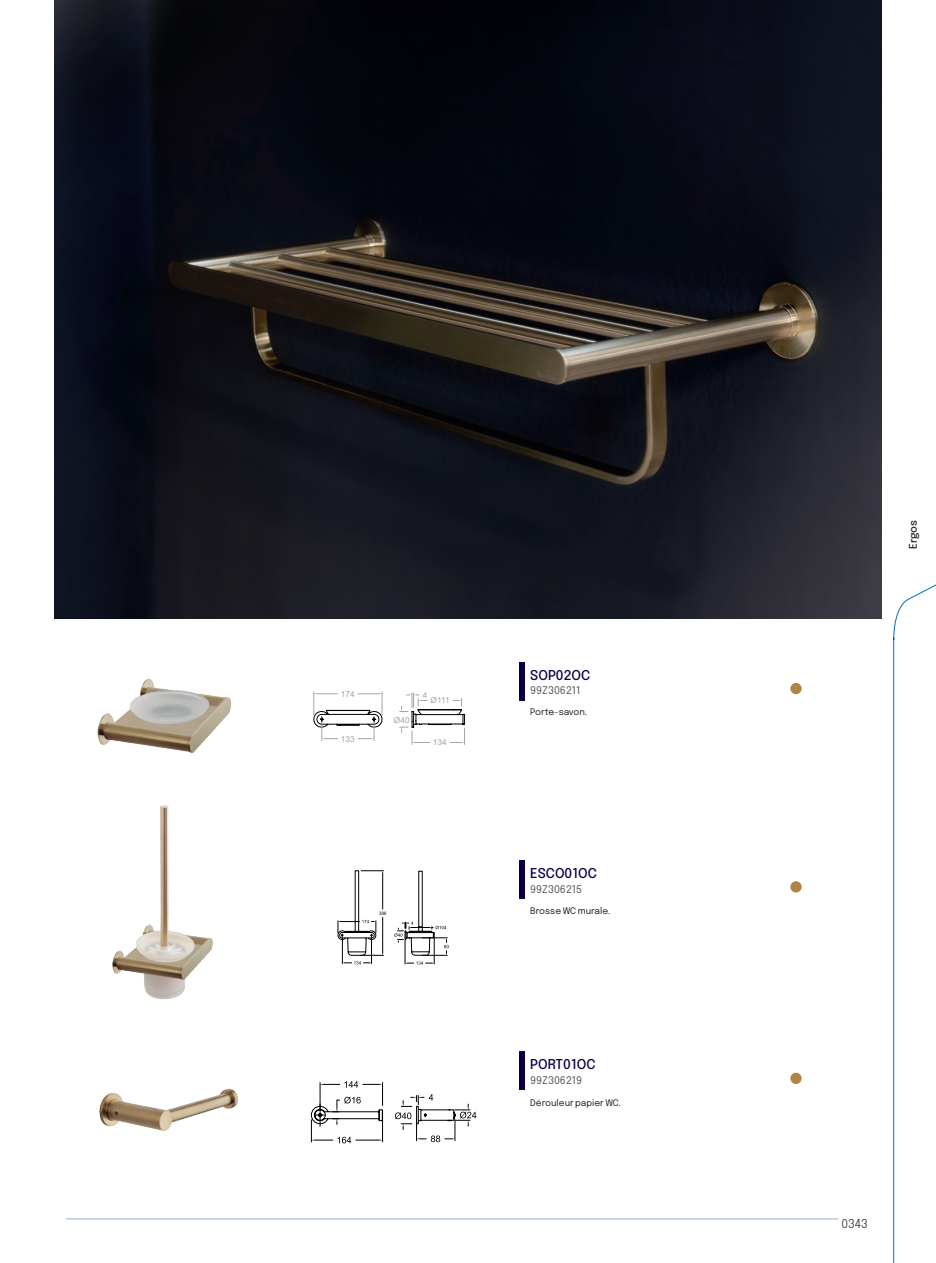
<style>
.page{position:relative;width:936px;height:1263px;background:#fff}
.page>*{position:absolute;margin:0;border:0;box-sizing:border-box;transform-origin:0 0}
.CODIGO{font:500 13.5px "Epilogue";color:#090148}
.t1{font:300 12px "Epilogue";color:#231f20}
.CODIGO-2{font:10.5px "Epilogue";color:#57585a}
.serie_nombre_lateral{font:500 10.5px "Epilogue";letter-spacing:-.005em;color:#231f20}
.producto_descripcion{font:9px "Epilogue";color:#231f20}
.t2{font:8.25px "Arial";color:#a2a5a5}
</style>
<div class="page">
<div style="left:519px;top:860px;width:5px;height:39px;background:#090148"></div>
<div style="left:790px;top:881px;width:11px;height:11px;background:#ae8642;border-radius:50%"></div>
<div style="left:519px;top:661px;width:5px;height:39px;background:#090148"></div>
<div style="left:790px;top:683px;width:11px;height:11px;background:#ae8642;border-radius:50%"></div>
<div style="left:519px;top:1051px;width:5px;height:39px;background:#090148"></div>
<div style="left:790px;top:1073px;width:11px;height:11px;background:#ae8642;border-radius:50%"></div>
<svg style="left:313px;top:692px;width:152px;height:52px"></svg>
<svg style="left:337px;top:870px;width:112px;height:95px"></svg>
<svg style="left:310px;top:1081px;width:167px;height:63px"></svg>
<hr style="left:66px;top:1218px;width:772px;height:1px;background:#9cbcce">
<svg style="left:893px;top:585px;width:42px;height:678px"></svg>
<img style="left:97px;top:678px;width:135px;height:75px">
<img style="left:112px;top:805px;width:101px;height:195px">
<img style="left:99px;top:1088px;width:139px;height:43px">
<img style="left:54px;top:0;width:827px;height:619px">
<p class="t2" style="left:341px;top:688px;width:15px">174</p>
<p class="t2" style="left:341px;top:733px;width:15px">133</p>
<p class="t2" style="left:394px;top:714px;width:17px">Ø40</p>
<p class="t2" style="left:423px;top:689px;width:6px">4</p>
<p class="t2" style="left:430px;top:695px;width:21px">Ø111</p>
<p class="t2" style="left:433px;top:737px;width:15px">134</p>
<p class="CODIGO" style="left:530px;top:665px;width:62px">SOP02OC</p>
<p class="CODIGO-2" style="left:530px;top:683px;width:52px">99Z306211</p>
<p class="producto_descripcion" style="left:530px;top:706px;width:58px">Porte-savon.</p>
<p class="CODIGO" style="left:530px;top:864px;width:68px">ESCO01OC</p>
<p class="CODIGO-2" style="left:530px;top:881px;width:53px">99Z306215</p>
<p class="producto_descripcion" style="left:530px;top:904px;width:82px">Brosse WC murale.</p>
<p class="CODIGO" style="left:530px;top:1055px;width:67px">PORT01OC</p>
<p class="CODIGO-2" style="left:530px;top:1073px;width:53px">99Z306219</p>
<p class="producto_descripcion" style="left:530px;top:1096px;width:92px">Dérouleur papier WC.</p>
<p class="serie_nombre_lateral" style="left:905px;top:549px;width:31px;rotate:-90deg">Ergos</p>
<h2 class="t1" style="left:841px;top:1215px;width:28px">0343</h2>
</div>
